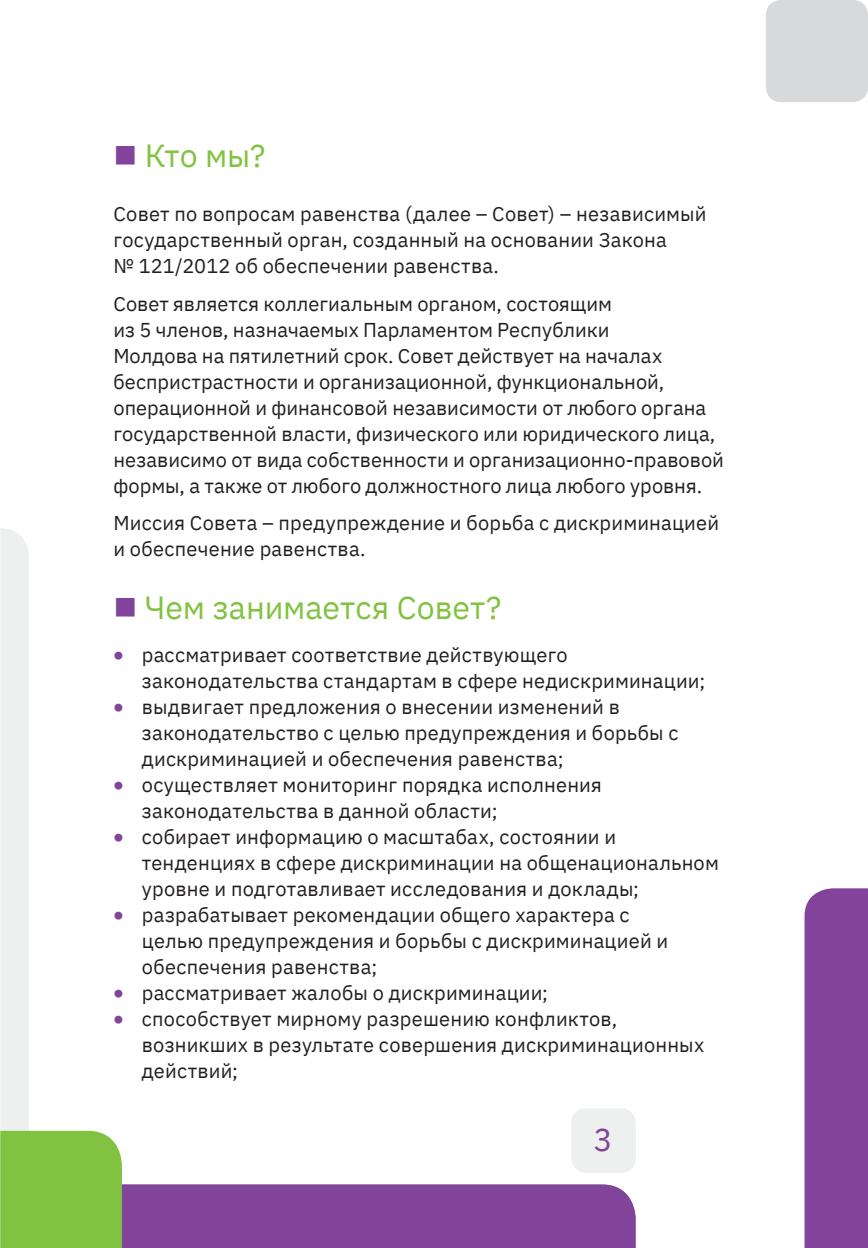
<style>
.page{position:relative;width:868px;height:1248px;background:#fff}
.page>*{position:absolute;margin:0;border:0;box-sizing:border-box;transform-origin:0 0}
.t1{font:32px "IBM Plex Sans";color:#81c340}
.t2{font:32px "IBM Plex Sans";color:#81449a}
.t3{font:20px/26px "IBM Plex Sans";letter-spacing:.01em;color:#231f20}
.s1{color:#81449a}
</style>
<div class="page">
<div style="left:804px;top:888px;width:63px;height:359px;background:#81449a"></div>
<div style="left:765px;top:0;width:102px;height:102px;background:#d8d9da;border-radius:15px"></div>
<svg style="left:0;top:528px;width:635px;height:719px"></svg>
<h1 class="t1" style="left:113px;top:131px;width:153px"><span class="s1">■</span> Кто мы?</h1>
<p class="t3" style="left:113px;top:199px;width:594px">Совет по вопросам равенства (далее – Совет) – независимый государственный орган, созданный на основании Закона<br>№ 121/2012 об обеспечении равенства.</p>
<p class="t3" style="left:113px;top:289px;width:612px">Совет является коллегиальным органом, состоящим<br>из 5 членов, назначаемых Парламентом Республики<br>Молдова на пятилетний срок. Совет действует на началах беспристрастности и организационной, функциональной, операционной и финансовой независимости от любого органа государственной власти, физического или юридического лица, независимо от вида собственности и организационно-правовой формы, а также от любого должностного лица любого уровня.</p>
<p class="t3" style="left:113px;top:508px;width:607px">Миссия Совета – предупреждение и борьба с дискриминацией и обеспечение равенства.</p>
<h1 class="t1" style="left:113px;top:582px;width:389px"><span class="s1">■</span> Чем занимается Совет?</h1>
<p class="t3" style="left:142px;top:640px;width:564px;text-indent:-28px"><span class="s1">•</span> рассматривает соответствие действующего законодательства стандартам в сфере недискриминации;</p>
<p class="t3" style="left:142px;top:692px;width:538px;text-indent:-28px"><span class="s1">•</span> выдвигает предложения о внесении изменений в законодательство с целью предупреждения и борьбы с дискриминацией и обеспечения равенства;</p>
<p class="t3" style="left:142px;top:770px;width:461px;text-indent:-28px"><span class="s1">•</span> осуществляет мониторинг порядка исполнения законодательства в данной области;</p>
<p class="t3" style="left:142px;top:822px;width:578px;text-indent:-28px"><span class="s1">•</span> собирает информацию о масштабах, состоянии и тенденциях в сфере дискриминации на общенациональном уровне и подготавливает исследования и доклады;</p>
<p class="t3" style="left:142px;top:900px;width:528px;text-indent:-28px"><span class="s1">•</span> разрабатывает рекомендации общего характера с целью предупреждения и борьбы с дискриминацией и обеспечения равенства;</p>
<p class="t3" style="left:113px;top:978px;width:436px"><span class="s1">•</span> рассматривает жалобы о дискриминации;</p>
<p class="t3" style="left:142px;top:1004px;width:563px;text-indent:-28px"><span class="s1">•</span> способствует мирному разрешению конфликтов, возникших в результате совершения дискриминационных действий;</p>
<h1 class="t2" style="left:593px;top:1114px;width:21px">3</h1>
</div>
